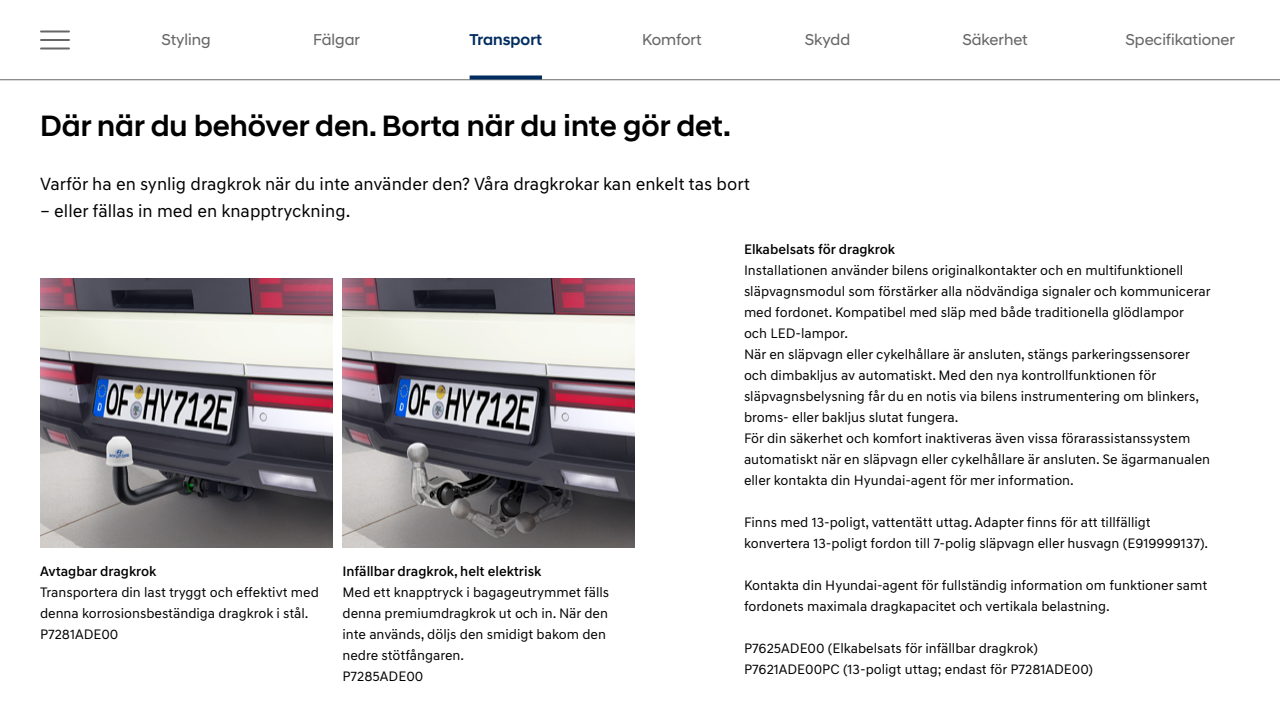
<style>
.page{position:relative;width:1280px;height:720px;background:#fff}
.page>*{position:absolute;margin:0;border:0;box-sizing:border-box;transform-origin:0 0}
.t1{font:500 30px "Hyundai Sans Head";color:#000}
.t2{font:18px "Hyundai Sans Text";color:#000}
.t3{font:16px "Hyundai Sans Head";color:#676767}
.t4{font:500 16px "Hyundai Sans Head";color:#002c5f}
.t5{font:14px/21px "Hyundai Sans Text";color:#000}
.t6{font:500 14px "Hyundai Sans Text";color:#000}
</style>
<div class="page">
<img style="left:40px;top:278px;width:292px;height:270px">
<img style="left:343px;top:278px;width:292px;height:270px">
<hr style="left:0;top:80px;width:1280px;height:1px;background:#676767">
<hr style="left:41px;top:30px;width:28px;height:2px;background:#676767">
<hr style="left:41px;top:48px;width:28px;height:2px;background:#676767">
<hr style="left:41px;top:39px;width:28px;height:2px;background:#676767">
<svg style="left:470px;top:75px;width:72px;height:4px"></svg>
<p class="t3" style="left:161px;top:30px;width:51px">Styling</p>
<p class="t3" style="left:313px;top:30px;width:49px">Fälgar</p>
<p class="t4" style="left:470px;top:30px;width:74px">Transport</p>
<p class="t3" style="left:642px;top:30px;width:61px">Komfort</p>
<p class="t3" style="left:805px;top:30px;width:47px">Skydd</p>
<p class="t3" style="left:962px;top:30px;width:67px">Säkerhet</p>
<p class="t3" style="left:1125px;top:30px;width:111px">Specifikationer</p>
<h1 class="t1" style="left:40px;top:108px;width:692px">Där när du behöver den. Borta när du inte gör det.</h1>
<p class="t2" style="left:40px;top:173px;width:711px">Varför ha en synlig dragkrok när du inte använder den? Våra dragkrokar kan enkelt tas bort</p>
<p class="t2" style="left:40px;top:200px;width:312px">– eller fällas in med en knapptryckning.</p>
<p class="t6" style="left:40px;top:562px;width:118px">Avtagbar dragkrok</p>
<p class="t5" style="left:40px;top:581px;width:280px">Transportera din last tryggt och effektivt med denna korrosionsbeständiga dragkrok i stål.<br>P7281ADE00</p>
<p class="t6" style="left:342px;top:562px;width:200px">Infällbar dragkrok, helt elektrisk</p>
<p class="t5" style="left:342px;top:581px;width:268px">Med ett knapptryck i bagageutrymmet fälls denna premiumdragkrok ut och in. När den inte används, döljs den smidigt bakom den nedre stötfångaren.<br>P7285ADE00</p>
<p class="t6" style="left:744px;top:241px;width:153px">Elkabelsats för dragkrok</p>
<p class="t5" style="left:744px;top:260px;width:468px">Installationen använder bilens originalkontakter och en multifunktionell släpvagnsmodul som förstärker alla nödvändiga signaler och kommunicerar med fordonet. Kompatibel med släp med både traditionella glödlampor och LED-lampor.<br>När en släpvagn eller cykelhållare är ansluten, stängs parkeringssensorer och dimbakljus av automatiskt. Med den nya kontrollfunktionen för släpvagnsbelysning får du en notis via bilens instrumentering om blinkers, broms- eller bakljus slutat fungera.<br>För din säkerhet och komfort inaktiveras även vissa förarassistanssystem automatiskt när en släpvagn eller cykelhållare är ansluten. Se ägarmanualen eller kontakta din Hyundai-agent för mer information.</p>
<p class="t5" style="left:744px;top:512px;width:466px">Finns med 13-poligt, vattentätt uttag. Adapter finns för att tillfälligt konvertera 13-poligt fordon till 7-polig släpvagn eller husvagn (E919999137).</p>
<p class="t5" style="left:744px;top:575px;width:465px">Kontakta din Hyundai-agent för fullständig information om funktioner samt fordonets maximala dragkapacitet och vertikala belastning.</p>
<p class="t5" style="left:744px;top:638px;width:351px">P7625ADE00 (Elkabelsats för infällbar dragkrok)<br>P7621ADE00PC (13-poligt uttag; endast för P7281ADE00)</p>
</div>
